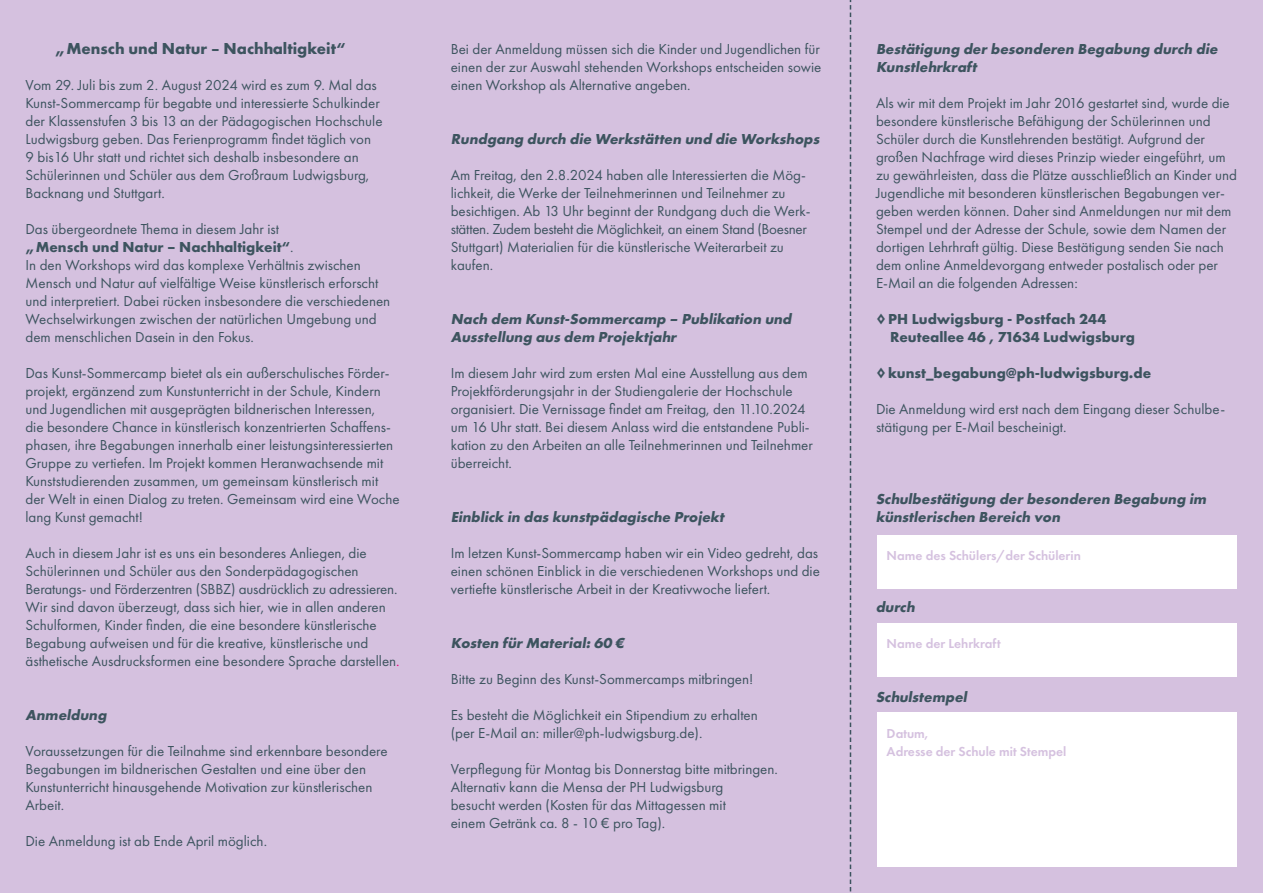
<style>
.page{position:relative;width:1263px;height:893px;background:#d5c1df}
.page>*{position:absolute;margin:0;border:0;box-sizing:border-box;transform-origin:0 0}
.t1{font:700 16.5px "Futura PT";color:#3d545f}
.t2{font:15px/18px "Futura PT";color:#3d545f}
.t3{font:italic 700 15px/18px "Futura PT";color:#3d545f}
.t4{font:700 15px/18px "Futura PT";color:#3d545f}
.t5{font:600 13.5px/18px "Futura PT";color:#d5c1df}
.s1{font-size:15px}
.s2{font-weight:700}
.s3{color:#e6007d}
</style>
<div class="page">
<div style="left:877px;top:535px;width:360px;height:54px;background:#fff"></div>
<div style="left:877px;top:623px;width:360px;height:53px;background:#fff"></div>
<div style="left:877px;top:712px;width:360px;height:155px;background:#fff"></div>
<svg style="left:850px;top:0;width:1px;height:892px"></svg>
<p class="t1" style="left:55px;top:38px;width:292px">„Mensch und Natur <span class="s1">–</span> Nachhaltigkeit“</p>
<p class="t2" style="left:26px;top:76px;width:359px">Vom 29. Juli bis zum 2. August 2024 wird es zum 9. Mal das Kunst-Sommercamp für begabte und interessierte Schulkinder der Klassenstufen 3 bis 13 an der Pädagogischen Hochschule Ludwigsburg geben. Das Ferienprogramm findet täglich von 9 bis16 Uhr statt und richtet sich deshalb insbesondere an Schülerinnen und Schüler aus dem Großraum Ludwigsburg, Backnang und Stuttgart.</p>
<p class="t2" style="left:26px;top:220px;width:366px">Das übergeordnete Thema in diesem Jahr ist<br><span class="s2">„Mensch und Natur – Nachhaltigkeit“</span>.<br>In den Workshops wird das komplexe Verhältnis zwischen Mensch und Natur auf vielfältige Weise künstlerisch erforscht und interpretiert. Dabei rücken insbesondere die verschiedenen Wechselwirkungen zwischen der natürlichen Umgebung und dem menschlichen Dasein in den Fokus.</p>
<p class="t2" style="left:26px;top:364px;width:376px">Das Kunst-Sommercamp bietet als ein außerschulisches Förder&shy;projekt, ergänzend zum Kunstunterricht in der Schule, Kindern und Jugendlichen mit ausgeprägten bildnerischen Interessen,<br>die besondere Chance in künstlerisch konzentrierten Schaffens&shy;phasen, ihre Begabungen innerhalb einer leistungsinteressierten Gruppe zu vertiefen. Im Projekt kommen Heranwachsende mit Kunststudierenden zusammen, um gemeinsam künstlerisch mit der Welt in einen Dialog zu treten. Gemeinsam wird eine Woche lang Kunst gemacht!</p>
<p class="t2" style="left:26px;top:544px;width:376px">Auch in diesem Jahr ist es uns ein besonderes Anliegen, die Schülerinnen und Schüler aus den Sonderpädagogischen Beratungs- und Förderzentren (SBBZ) ausdrücklich zu adressieren.<br>Wir sind davon überzeugt, dass sich hier, wie in allen anderen Schulformen, Kinder finden, die eine besondere künstlerische Begabung aufweisen und für die kreative, künstlerische und ästhetische Ausdrucksformen eine besondere Sprache darstellen<span class="s3">.</span></p>
<p class="t3" style="left:26px;top:706px;width:86px">Anmeldung</p>
<p class="t2" style="left:26px;top:742px;width:364px">Voraussetzungen für die Teilnahme sind erkennbare besondere Begabungen im bildnerischen Gestalten und eine über den Kunstunterricht hinausgehende Motivation zur künstlerischen Arbeit.</p>
<p class="t2" style="left:26px;top:832px;width:243px">Die Anmeldung ist ab Ende April möglich.</p>
<p class="t2" style="left:451px;top:40px;width:372px;text-align:justify">Bei der Anmeldung müssen sich die Kinder und Jugendlichen für einen der zur Auswahl stehenden Workshops entscheiden sowie einen Workshop als Alternative angeben.</p>
<p class="t3" style="left:451px;top:130px;width:373px">Rundgang durch die Werkstätten und die Workshops</p>
<p class="t2" style="left:451px;top:166px;width:361px">Am Freitag, den 2.8.2024 haben alle Interessierten die Mög&shy;lichkeit, die Werke der Teilnehmerinnen und Teilnehmer zu besichtigen. Ab 13 Uhr beginnt der Rundgang duch die Werk&shy;stätten. Zudem besteht die Möglichkeit, an einem Stand (Boesner Stuttgart) Materialien für die künstlerische Weiterarbeit zu kaufen.</p>
<p class="t3" style="left:451px;top:310px;width:345px">Nach dem Kunst-Sommercamp – Publikation und<br>Ausstellung aus dem Projektjahr</p>
<p class="t2" style="left:451px;top:364px;width:364px">Im diesem Jahr wird zum ersten Mal eine Ausstellung aus dem Projektförderungsjahr in der Studiengalerie der Hochschule organisiert. Die Vernissage findet am Freitag, den 11.10.2024 um 16 Uhr statt. Bei diesem Anlass wird die entstandene Publi&shy;kation zu den Arbeiten an alle Teilnehmerinnen und Teilnehmer überreicht.</p>
<p class="t3" style="left:451px;top:508px;width:278px">Einblick in das kunstpädagische Projekt</p>
<p class="t2" style="left:451px;top:544px;width:371px;text-align:justify">Im letzen Kunst-Sommercamp haben wir ein Video gedreht, das einen schönen Einblick in die verschiedenen Workshops und die vertiefte künstlerische Arbeit in der Kreativwoche liefert.</p>
<p class="t3" style="left:451px;top:634px;width:178px">Kosten für Material:60 €</p>
<p class="t2" style="left:451px;top:670px;width:304px">Bitte zu Beginn des Kunst-Sommercamps mitbringen!</p>
<p class="t2" style="left:451px;top:706px;width:309px">Es besteht die Möglichkeit ein Stipendium zu erhalten (per E-Mail an: miller@ph-ludwigsburg.de).</p>
<p class="t2" style="left:451px;top:760px;width:329px">Verpflegung für Montag bis Donnerstag bitte mitbringen.<br>Alternativ kann die Mensa der PH Ludwigsburg<br>besucht werden (Kosten für das Mittagessen mit<br>einem Getränk ca. 8 - 10 € pro Tag).</p>
<p class="t3" style="left:876px;top:40px;width:346px">Bestätigung der besonderen Begabung durch die<br>Kunstlehrkraft</p>
<p class="t2" style="left:876px;top:94px;width:362px">Als wir mit dem Projekt im Jahr 2016 gestartet sind, wurde die besondere künstlerische Befähigung der Schülerinnen und Schüler durch die Kunstlehrenden bestätigt. Aufgrund der großen Nachfrage wird dieses Prinzip wieder eingeführt, um zu gewährleisten, dass die Plätze ausschließlich an Kinder und Jugendliche mit besonderen künstlerischen Begabungen ver&shy;geben werden können. Daher sind Anmeldungen nur mit dem Stempel und der Adresse der Schule, sowie dem Namen der dortigen Lehrhraft gültig. Diese Bestätigung senden Sie nach dem online Anmeldevorgang entweder postalisch oder per E-Mail an die folgenden Adressen:</p>
<p class="t4" style="left:890px;top:310px;width:246px;text-indent:-14px">◊PH Ludwigsburg - Postfach 244<br>Reuteallee 46 , 71634 Ludwigsburg</p>
<p class="t4" style="left:876px;top:364px;width:277px">◊kunst_begabung@ph-ludwigsburg.de</p>
<p class="t2" style="left:876px;top:400px;width:351px">Die Anmeldung wird erst nach dem Eingang dieser Schulbe&shy;stätigung per E-Mail bescheinigt.</p>
<p class="t3" style="left:876px;top:490px;width:335px">Schulbestätigung der besonderen Begabung im künstlerischen Bereich von</p>
<p class="t5" style="left:887px;top:546px;width:196px">Name des Schülers/der Schülerin</p>
<p class="t3" style="left:876px;top:598px;width:44px">durch</p>
<p class="t5" style="left:887px;top:634px;width:116px">Name der Lehrkraft</p>
<p class="t3" style="left:876px;top:688px;width:96px">Schulstempel</p>
<p class="t5" style="left:887px;top:724px;width:181px">Datum,<br>Adresse der Schule mit Stempel</p>
</div>
